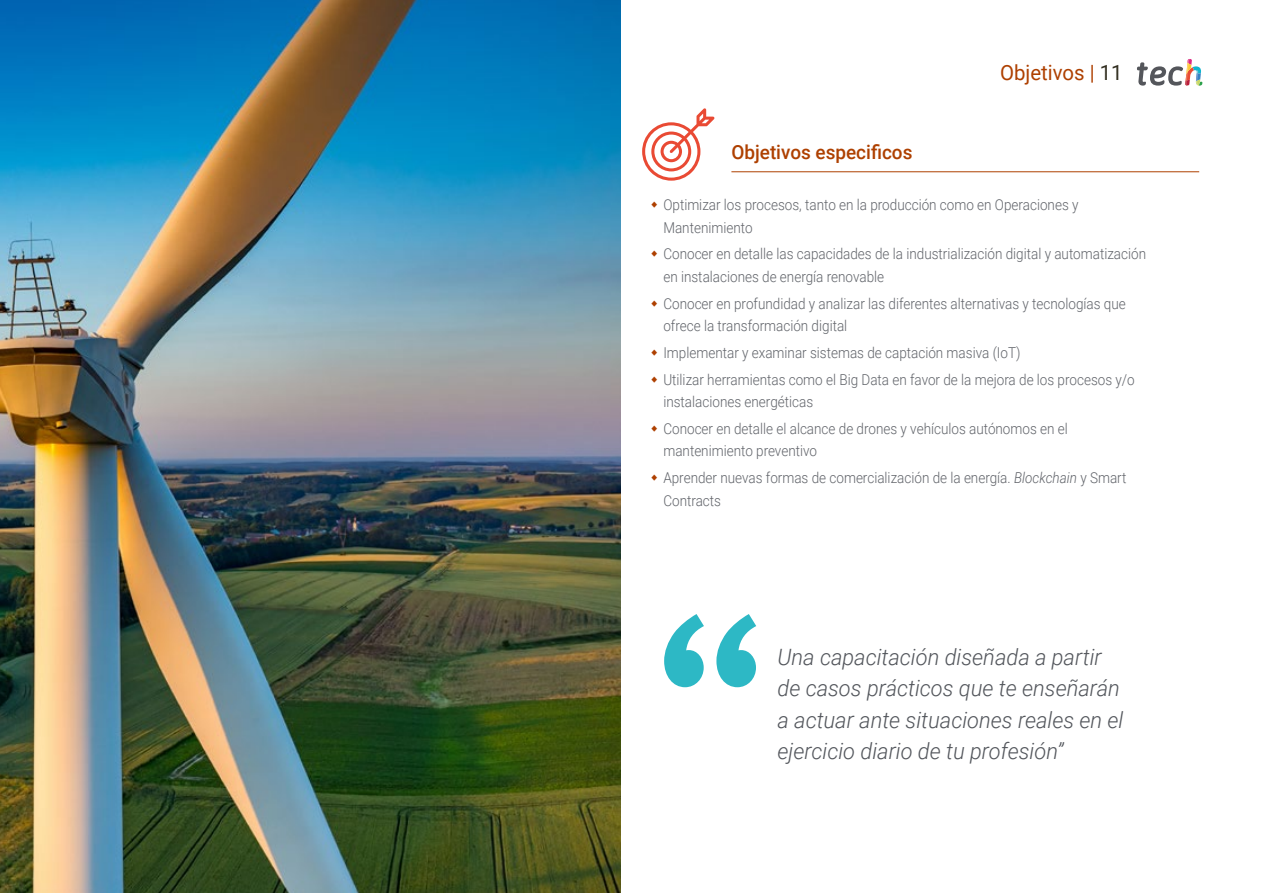
<style>
.page{position:relative;width:1263px;height:893px;background:#fff}
.page>*{position:absolute;margin:0;border:0;box-sizing:border-box;transform-origin:0 0}
.t1{font:italic 300 22.5px/31.5px "Roboto";color:#52555b}
.t2{font:21px "Roboto";color:#ae4000}
.t3{font:500 19.5px "Roboto";color:#ae4000}
.t4{font:300 15px/22.5px "Roboto";color:#61646a;scale:.9 1}
.s1{color:#312e20}
.s2{font-style:italic}
</style>
<div class="page">
<svg style="left:1137px;top:59px;width:65px;height:27px"></svg>
<hr style="left:731px;top:171px;width:468px;height:1px;background:#ae4000">
<svg style="left:642px;top:108px;width:72px;height:73px"></svg>
<img style="left:0;top:0;width:621px;height:893px">
<svg style="left:664px;top:614px;width:92px;height:73px"></svg>
<h3 class="t3" style="left:731px;top:139px;width:183px">Objetivos especificos</h3>
<h2 class="t2" style="left:1000px;top:57px;width:124px">Objetivos | <span class="s1">11</span></h2>
<p class="t4" style="left:663px;top:193px;width:463px">Optimizar los procesos, tanto en la producción como en Operaciones y<br>Mantenimiento</p>
<p class="t4" style="left:663px;top:242px;width:538px">Conocer en detalle las capacidades de la industrialización digital y automatización en instalaciones de energía renovable</p>
<p class="t4" style="left:663px;top:291px;width:515px">Conocer en profundidad y analizar las diferentes alternativas y tecnologías que ofrece la transformación digital</p>
<p class="t4" style="left:663px;top:339px;width:525px;line-height:26.7px">Implementar y examinar sistemas de captación masiva (IoT)<br>Utilizar herramientas como el Big Data en favor de la mejora de los procesos y/o</p>
<p class="t4" style="left:663px;top:388px;width:451px;line-height:26.7px">instalaciones energéticas<br>Conocer en detalle el alcance de drones y vehículos autónomos en el</p>
<p class="t4" style="left:663px;top:437px;width:516px;line-height:26.7px">mantenimiento preventivo<br>Aprender nuevas formas de comercialización de la energía. <span class="s2">Blockchain</span> y Smart</p>
<p class="t4" style="left:663px;top:488px;width:66px">Contracts</p>
<h1 class="t1" style="left:777px;top:640px;width:347px">Una capacitación diseñada a partir de casos prácticos que te enseñarán a actuar ante situaciones reales en el ejercicio diario de tu profesión”</h1>
</div>
